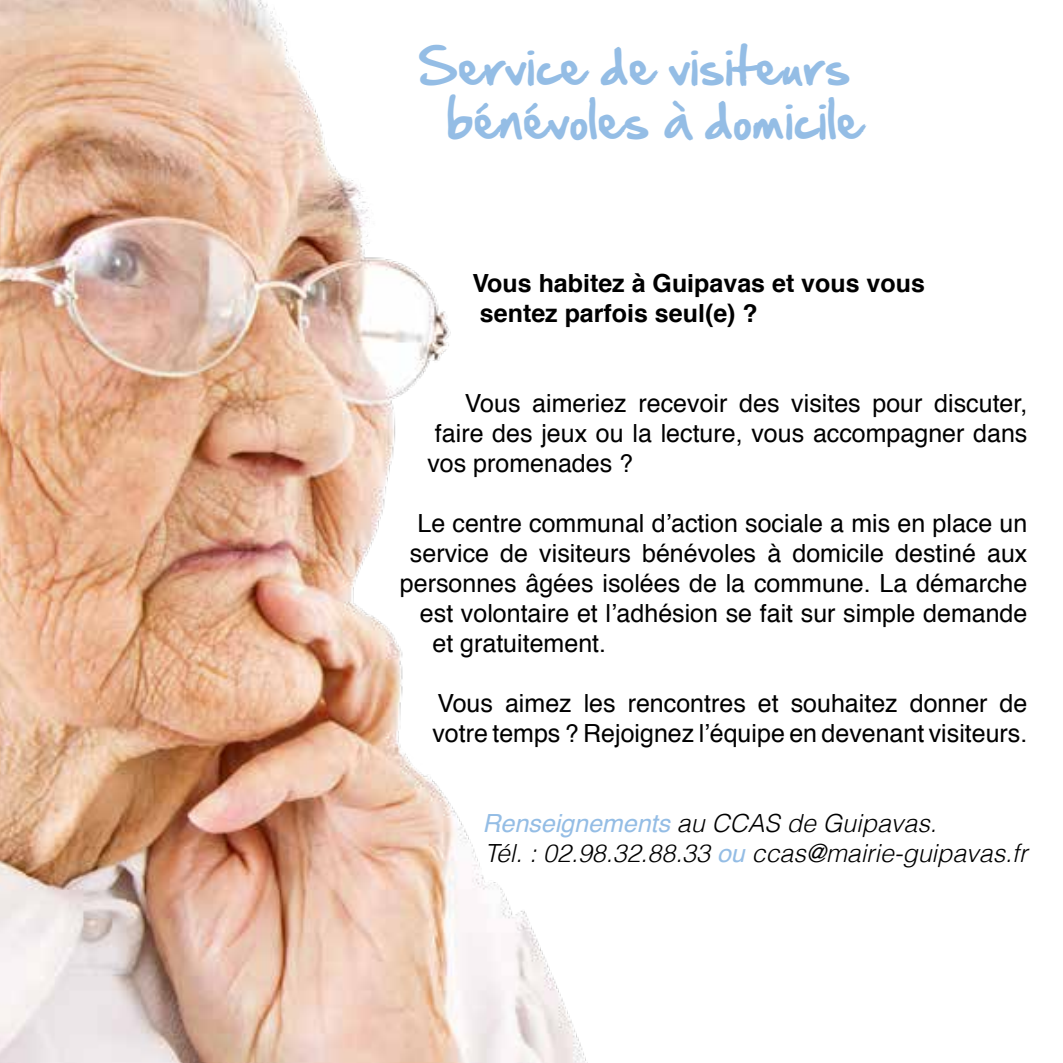
<style>
.page{position:relative;width:1063px;height:1063px;background:#fff}
.page>*{position:absolute;margin:0;border:0;box-sizing:border-box;transform-origin:0 0}
.t1{font:45px/54px "Hand Of Sean";color:#94bde5;text-align:right}
.t2{font:25px/30px "Helvetica";color:#000}
.t3{font:italic 300 25px/30px "Helvetica";color:#000}
.t4{font:700 25px/30px "Helvetica";color:#000}
.s1{font-weight:400;color:#94bde5}
</style>
<div class="page">
<img style="left:0;top:0;width:588px;height:1063px">
<h1 class="t1" style="left:418px;top:39px;width:446px">Service de visiteurs bénévoles à domicile</h1>
<p class="t4" style="left:480px;top:268px;width:446px;text-indent:-8px">Vous habitez à Guipavas et vous vous sentez parfois seul(e) ?</p>
<p class="t2" style="left:465px;top:389px;width:564px">Vous aimeriez recevoir des visites pour discuter,</p>
<p class="t2" style="left:435px;top:419px;width:594px">faire des jeux ou la lecture, vous accompagner dans</p>
<p class="t2" style="left:427px;top:449px;width:207px">vos promenades ?</p>
<p class="t2" style="left:417px;top:509px;width:611px">Le centre communal d’action sociale a mis en place un</p>
<p class="t2" style="left:410px;top:539px;width:619px">service de visiteurs bénévoles à domicile destiné aux</p>
<p class="t2" style="left:400px;top:569px;width:629px">personnes âgées isolées de la commune. La démarche</p>
<p class="t2" style="left:420px;top:599px;width:609px">est volontaire et l’adhésion se fait sur simple demande</p>
<p class="t2" style="left:432px;top:629px;width:175px">et gratuitement.</p>
<p class="t2" style="left:432px;top:689px;width:596px">Vous aimez les rencontres et souhaitez donner de votre temps ? Rejoignez l’équipe en devenant visiteurs.</p>
<p class="t3" style="left:482px;top:807px;width:546px"><span class="s1">Renseignements</span> au CCAS de Guipavas.<br>Tél. : 02.98.32.88.33 <span class="s1">ou</span> ccas@mairie-guipavas.fr</p>
</div>
